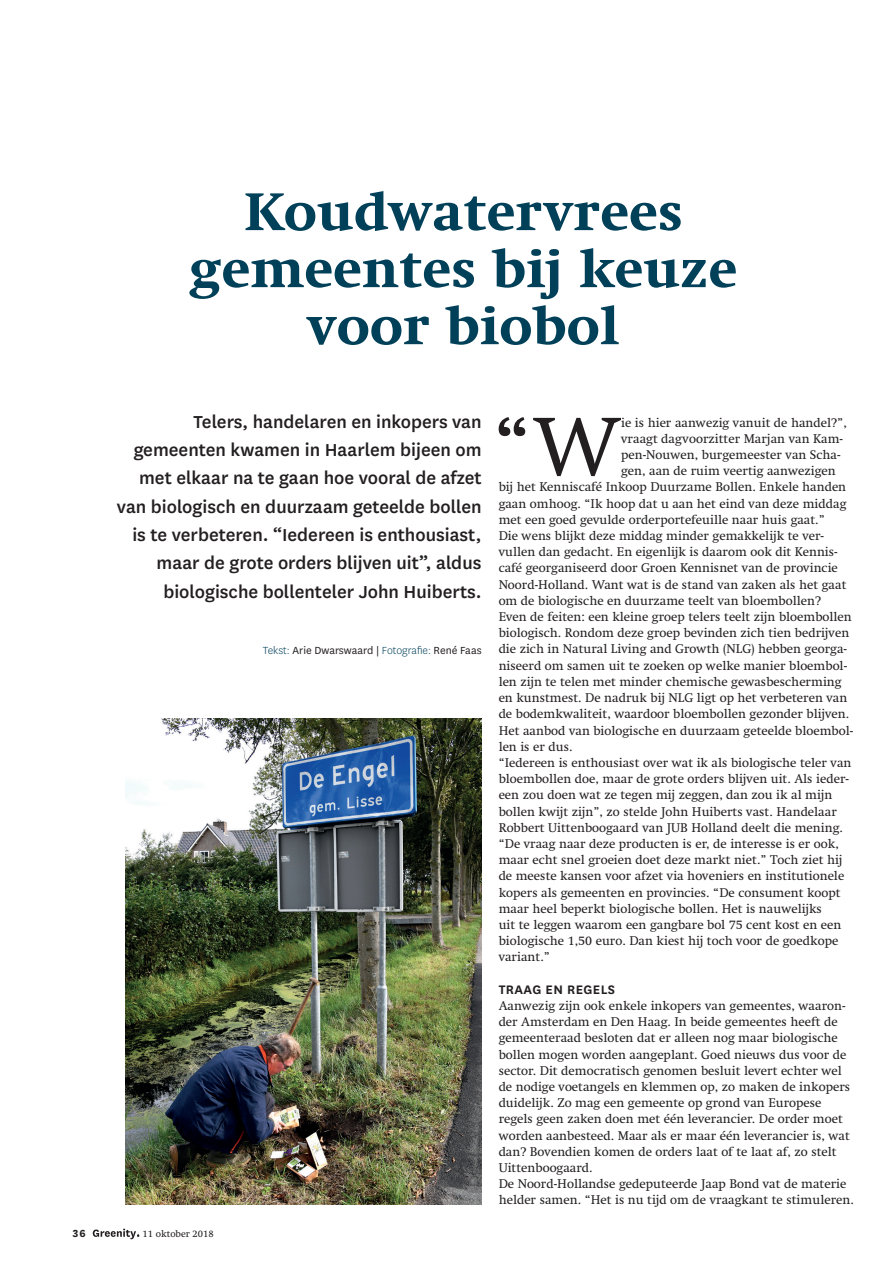
<style>
.page{position:relative;width:893px;height:1263px;background:#fff}
.page>*{position:absolute;margin:0;border:0;box-sizing:border-box;transform-origin:0 0}
.t1{font:84.3px "Swift LT Pro";color:#231f20}
.t2{font:800 54px/57px "Swift LT Pro";color:#004058;text-align:center}
.t3{font:500 20.25px/28.3px "National";color:#231f20;text-align:right}
.t4{font:600 14.4px "National";letter-spacing:.03em;color:#231f20}
.t5{font:12.9px/16.2px "Swift LT Pro";color:#231f20}
.t6{font:12px "National";color:#231f20}
.t7{font:700 12px "National";color:#231f20}
.t8{font:9.75px "Swift LT Pro";color:#231f20}
.s1{font-weight:300;color:#004058}
</style>
<div class="page">
<svg style="left:92px;top:1228px;width:48px;height:12px"></svg>
<img style="left:126px;top:718px;width:356px;height:486px">
<p class="t7" style="left:72px;top:1224px;width:15px">36</p>
<h2 class="t2" style="left:190px;top:182px;width:549px">Koudwatervrees gemeentes bij keuze voor biobol</h2>
<p class="t3" style="left:117px;top:406px;width:366px">Telers, handelaren en inkopers van gemeenten kwamen in Haarlem bijeen om met elkaar na te gaan hoe vooral de afzet van biologisch en duurzaam geteelde bollen is te verbeteren. “Iedereen is enthousiast, maar de grote orders blijven uit”, aldus biologische bollenteler John Huiberts.</p>
<p class="t6" style="left:263px;top:643px;width:220px"><span class="s1">Tekst:</span> Arie Dwarswaard | <span class="s1">Fotografie:</span> René Faas</p>
<p class="t8" style="left:143px;top:1228px;width:73px">11 oktober 2018</p>
<h1 class="t1" style="left:493px;top:397px;width:130px">“W</h1>
<p class="t5" style="left:621px;top:414px;width:227px">ie is hier aanwezig vanuit de handel?”,</p>
<p class="t5" style="left:621px;top:430px;width:223px">vraagt dagvoorzitter Marjan van Kam-</p>
<p class="t5" style="left:621px;top:446px;width:221px">pen-Nouwen, burgemeester van Scha-</p>
<p class="t5" style="left:621px;top:463px;width:216px">gen, aan de ruim veertig aanwezigen</p>
<p class="t5" style="left:499px;top:479px;width:349px">bij het Kenniscafé Inkoop Duurzame Bollen. Enkele handen</p>
<p class="t5" style="left:499px;top:495px;width:349px">gaan omhoog. “Ik hoop dat u aan het eind van deze middag</p>
<p class="t5" style="left:499px;top:511px;width:328px">met een goed gevulde orderportefeuille naar huis gaat.”</p>
<p class="t5" style="left:499px;top:528px;width:327px">Die wens blijkt deze middag minder gemakkelijk te ver-</p>
<p class="t5" style="left:499px;top:544px;width:341px">vullen dan gedacht. En eigenlijk is daarom ook dit Kennis-</p>
<p class="t5" style="left:499px;top:560px;width:341px">café georganiseerd door Groen Kennisnet van de provincie</p>
<p class="t5" style="left:499px;top:576px;width:349px">Noord-Holland. Want wat is de stand van zaken als het gaat</p>
<p class="t5" style="left:499px;top:592px;width:324px">om de biologische en duurzame teelt van bloembollen?</p>
<p class="t5" style="left:499px;top:608px;width:355px">Even de feiten: een kleine groep telers teelt zijn bloembollen</p>
<p class="t5" style="left:499px;top:625px;width:352px">biologisch. Rondom deze groep bevinden zich tien bedrijven</p>
<p class="t5" style="left:499px;top:641px;width:350px">die zich in Natural Living and Growth (NLG) hebben georga-</p>
<p class="t5" style="left:499px;top:657px;width:350px">niseerd om samen uit te zoeken op welke manier bloembol-</p>
<p class="t5" style="left:499px;top:673px;width:344px">len zijn te telen met minder chemische gewasbescherming</p>
<p class="t5" style="left:499px;top:689px;width:350px">en kunstmest. De nadruk bij NLG ligt op het verbeteren van</p>
<p class="t5" style="left:499px;top:706px;width:352px">de bodemkwaliteit, waardoor bloembollen gezonder blijven.</p>
<p class="t5" style="left:499px;top:722px;width:356px">Het aanbod van biologische en duurzaam geteelde bloembol-</p>
<p class="t5" style="left:499px;top:738px;width:75px">len is er dus.</p>
<p class="t5" style="left:499px;top:754px;width:354px">“Iedereen is enthousiast over wat ik als biologische teler van</p>
<p class="t5" style="left:499px;top:770px;width:352px">bloembollen doe, maar de grote orders blijven uit. Als ieder-</p>
<p class="t5" style="left:499px;top:787px;width:335px">een zou doen wat ze tegen mij zeggen, dan zou ik al mijn</p>
<p class="t5" style="left:499px;top:803px;width:340px">bollen kwijt zijn”, zo stelde John Huiberts vast. Handelaar</p>
<p class="t5" style="left:499px;top:819px;width:346px">Robbert Uittenboogaard van JUB Holland deelt die mening.</p>
<p class="t5" style="left:499px;top:835px;width:342px">“De vraag naar deze producten is er, de interesse is er ook,</p>
<p class="t5" style="left:499px;top:852px;width:345px">maar echt snel groeien doet deze markt niet.” Toch ziet hij</p>
<p class="t5" style="left:499px;top:868px;width:347px">de meeste kansen voor afzet via hoveniers en institutionele</p>
<p class="t5" style="left:499px;top:884px;width:343px">kopers als gemeenten en provincies. “De consument koopt</p>
<p class="t5" style="left:499px;top:900px;width:325px">maar heel beperkt biologische bollen. Het is nauwelijks</p>
<p class="t5" style="left:499px;top:916px;width:344px">uit te leggen waarom een gangbare bol 75 cent kost en een</p>
<p class="t5" style="left:499px;top:933px;width:341px">biologische 1,50 euro. Dan kiest hij toch voor de goedkope</p>
<p class="t5" style="left:499px;top:949px;width:53px">variant.”</p>
<p class="t4" style="left:499px;top:979px;width:118px">TRAAG EN REGELS</p>
<p class="t5" style="left:499px;top:997px;width:357px">Aanwezig zijn ook enkele inkopers van gemeentes, waaron&shy;der Amsterdam en Den Haag. In beide gemeentes heeft de gemeenteraad besloten dat er alleen nog maar biologische bollen mogen worden aangeplant. Goed nieuws dus voor de sector. Dit democratisch genomen besluit levert echter wel de nodige voetangels en klemmen op, zo maken de inkopers duidelijk. Zo mag een gemeente op grond van Europese regels geen zaken doen met één leverancier. De order moet worden aanbesteed. Maar als er maar één leverancier is, wat dan? Bovendien komen de orders laat of te laat af, zo stelt Uittenboogaard.<br>De Noord-Hollandse gedeputeerde Jaap Bond vat de materie helder samen. “Het is nu tijd om de vraagkant te stimuleren.</p>
</div>
